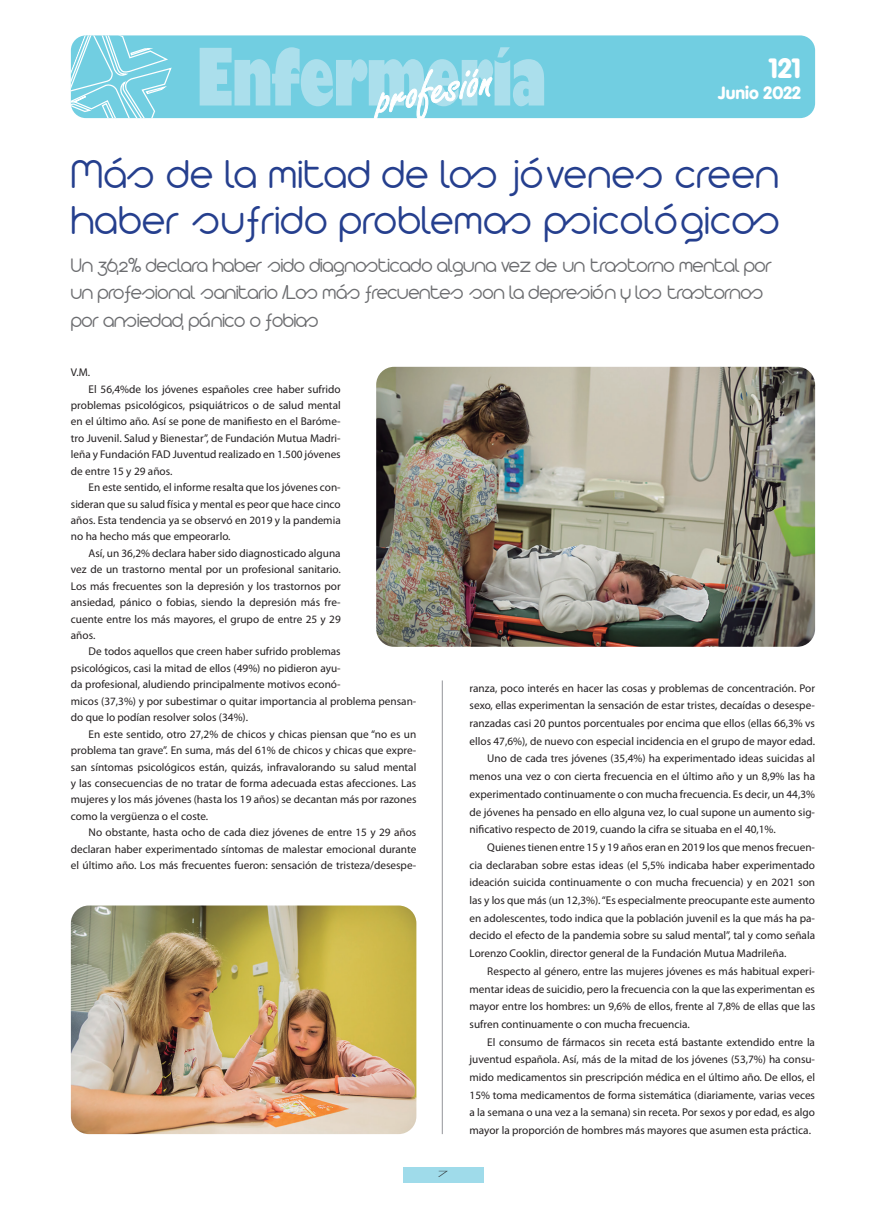
<style>
.page{position:relative;width:886px;height:1205px;background:#fff}
.page>*{position:absolute;margin:0;border:0;box-sizing:border-box;transform-origin:0 0}
.t1{font:300 43.75px/46.2px "Arista 2.0 Alternate";letter-spacing:.02em;color:#253f8e}
.t2{font:900 27.5px "VAG Rounded";color:#fff}
.t3{font:300 21.25px "Arista 2.0 Alternate";letter-spacing:-.01em;color:#6c6d70}
.t4{font:900 17.5px "VAG Rounded";color:#fff}
.t5{font:11.25px/16.4px "Myriad Pro";color:#231f20;text-align:justify}
.t6{font:11.25px "Myriad Pro";color:#231f20}
.t7{font:300 8.12px "Futura";color:#231f20;scale:2 1}
</style>
<div class="page">
<div style="left:71px;top:35px;width:744px;height:83px;background:#71cee1;border-radius:15px"></div>
<svg style="left:71px;top:35px;width:102px;height:83px"></svg>
<svg style="left:200px;top:47px;width:344px;height:72px"></svg>
<div style="left:403px;top:1167px;width:80px;height:15px;background:#9fdbea"></div>
<hr style="left:442px;top:680px;width:1px;height:454px;background:#a8a9ad">
<img style="left:376px;top:367px;width:439px;height:280px">
<img style="left:71px;top:905px;width:345px;height:229px">
<p class="t2" style="left:769px;top:52px;width:34px">121</p>
<p class="t4" style="left:718px;top:82px;width:84px">Junio 2022</p>
<p class="t1" style="left:71px;top:150px;width:711px">Más de la mitad de los jóvenes creen haber sufrido problemas psicológicos</p>
<p class="t3" style="left:71px;top:253px;width:702px">Un 36,2% declara haber sido diagnosticado alguna vez de un trastorno mental por</p>
<p class="t3" style="left:71px;top:280px;width:694px">un profesional sanitario /Los más frecuentes son la depresión y los trastornos</p>
<p class="t3" style="left:71px;top:308px;width:250px">por ansiedad, pánico o fobias</p>
<p class="t6" style="left:71px;top:366px;width:21px">V.M.</p>
<p class="t5" style="left:71px;top:381px;width:271px;text-indent:18px">El 56,4%de los jóvenes españoles cree haber sufrido problemas psicológicos, psiquiátricos o de salud mental en el último año. Así se pone de manifiesto en el Baróme&shy;tro Juvenil. Salud y Bienestar”, de Fundación Mutua Madri&shy;leña y Fundación FAD Juventud realizado en 1.500 jóvenes de entre 15 y 29 años.</p>
<p class="t5" style="left:71px;top:479px;width:271px;text-indent:18px">En este sentido, el informe resalta que los jóvenes con&shy;sideran que su salud física y mental es peor que hace cinco años. Esta tendencia ya se observó en 2019 y la pandemia no ha hecho más que empeorarlo.</p>
<p class="t5" style="left:71px;top:545px;width:271px;text-indent:18px">Así, un 36,2% declara haber sido diagnosticado alguna vez de un trastorno mental por un profesional sanitario.<br>Los más frecuentes son la depresión y los trastornos por ansiedad, pánico o fobias, siendo la depresión más fre&shy;cuente entre los más mayores, el grupo de entre 25 y 29 años.</p>
<p class="t5" style="left:71px;top:644px;width:347px;text-align:left;text-indent:18px">De todos aquellos que creen haber sufrido problemas<br>psicológicos, casi la mitad de ellos (49%) no pidieron ayu-<br>da profesional, aludiendo principalmente motivos econó-<br>micos (37,3%) y por subestimar o quitar importancia al problema pensan&shy;do que lo podían resolver solos (34%).</p>
<p class="t5" style="left:71px;top:726px;width:347px;text-indent:18px">En este sentido, otro 27,2% de chicos y chicas piensan que “no es un problema tan grave”. En suma, más del 61% de chicos y chicas que expre&shy;san síntomas psicológicos están, quizás, infravalorando su salud mental y las consecuencias de no tratar de forma adecuada estas afecciones. Las mujeres y los más jóvenes (hasta los 19 años) se decantan más por razones como la vergüenza o el coste.</p>
<p class="t5" style="left:71px;top:824px;width:347px;text-indent:18px">No obstante, hasta ocho de cada diez jóvenes de entre 15 y 29 años declaran haber experimentado síntomas de malestar emocional durante el último año. Los más frecuentes fueron: sensación de tristeza/desespe-</p>
<p class="t5" style="left:469px;top:679px;width:347px;line-height:17.8px">ranza, poco interés en hacer las cosas y problemas de concentración. Por sexo, ellas experimentan la sensación de estar tristes, decaídas o desespe&shy;ranzadas casi 20 puntos porcentuales por encima que ellos (ellas 66,3% vs ellos 47,6%), de nuevo con especial incidencia en el grupo de mayor edad.</p>
<p class="t5" style="left:469px;top:750px;width:347px;line-height:17.8px;text-indent:18px">Uno de cada tres jóvenes (35,4%) ha experimentado ideas suicidas al menos una vez o con cierta frecuencia en el último año y un 8,9% las ha experimentado continuamente o con mucha frecuencia. Es decir, un 44,3% de jóvenes ha pensado en ello alguna vez, lo cual supone un aumento sig&shy;nificativo respecto de 2019, cuando la cifra se situaba en el 40,1%.</p>
<p class="t5" style="left:469px;top:838px;width:347px;line-height:17.8px;text-indent:18px">Quienes tienen entre 15 y 19 años eran en 2019 los que menos frecuen&shy;cia declaraban sobre estas ideas (el 5,5% indicaba haber experimentado ideación suicida continuamente o con mucha frecuencia) y en 2021 son las y los que más (un 12,3%). “Es especialmente preocupante este aumento en adolescentes, todo indica que la población juvenil es la que más ha pa&shy;decido el efecto de la pandemia sobre su salud mental”, tal y como señala Lorenzo Cooklin, director general de la Fundación Mutua Madrileña.</p>
<p class="t5" style="left:469px;top:962px;width:347px;line-height:17.8px;text-indent:18px">Respecto al género, entre las mujeres jóvenes es más habitual experi&shy;mentar ideas de suicidio, pero la frecuencia con la que las experimentan es mayor entre los hombres: un 9,6% de ellos, frente al 7,8% de ellas que las sufren continuamente o con mucha frecuencia.</p>
<p class="t5" style="left:469px;top:1033px;width:347px;line-height:17.8px;text-indent:18px">El consumo de fármacos sin receta está bastante extendido entre la juventud española. Así, más de la mitad de los jóvenes (53,7%) ha consu&shy;mido medicamentos sin prescripción médica en el último año. De ellos, el 15% toma medicamentos de forma sistemática (diariamente, varias veces a la semana o una vez a la semana) sin receta. Por sexos y por edad, es algo mayor la proporción de hombres más mayores que asumen esta práctica.</p>
<p class="t7" style="left:438px;top:1169px;width:7px">7</p>
</div>
